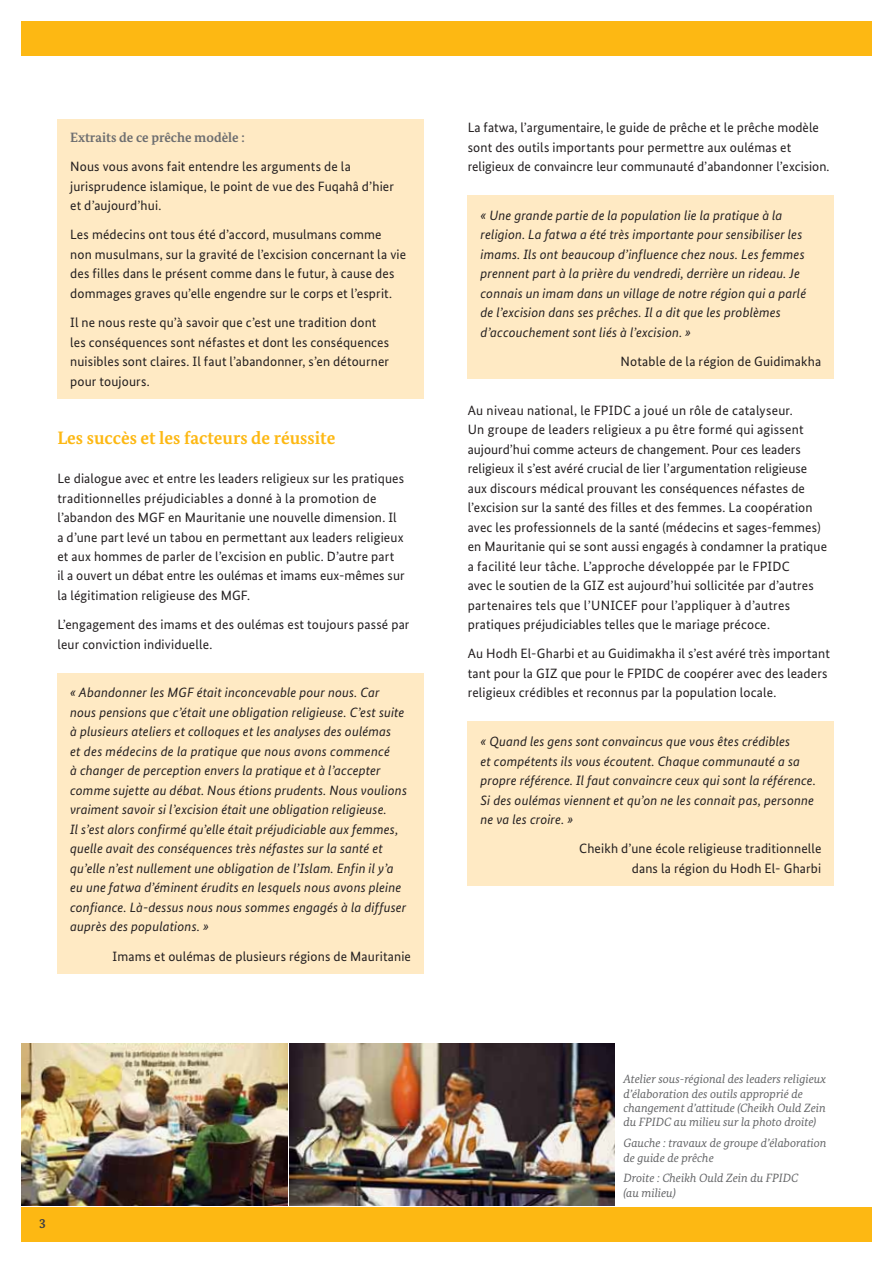
<style>
.page{position:relative;width:893px;height:1263px;background:#fff}
.page>*{position:absolute;margin:0;border:0;box-sizing:border-box;transform-origin:0 0}
.t1{font:700 18px "Bundes Serif";color:#fdb813}
.t2{font:13.5px/19.5px "Bundes Sans";letter-spacing:.01em;color:#231f20}
.t3{font:italic 13.5px/19.5px "Bundes Sans";letter-spacing:.01em;color:#231f20}
.t4{font:700 13.5px "Bundes Serif";color:#6d6e70}
.t5{font:700 13.5px "Bundes Serif";color:#404041}
.t6{font:italic 12px/14.4px "Bundes Serif";color:#636466}
</style>
<div class="page">
<div style="left:21px;top:1207px;width:850px;height:34px;background:#fdb813"></div>
<div style="left:21px;top:21px;width:850px;height:35px;background:#fdb813"></div>
<div style="left:57px;top:119px;width:367px;height:279px;background:#ffeac4"></div>
<div style="left:57px;top:673px;width:367px;height:300px;background:#ffeac4"></div>
<div style="left:468px;top:195px;width:366px;height:184px;background:#ffeac4"></div>
<div style="left:468px;top:721px;width:366px;height:165px;background:#ffeac4"></div>
<img style="left:289px;top:1044px;width:326px;height:161px">
<img style="left:21px;top:1044px;width:266px;height:161px">
<p class="t4" style="left:70px;top:132px;width:176px">Extraits de ce prêche modèle :</p>
<p class="t2" style="left:70px;top:158px;width:325px">Nous vous avons fait entendre les arguments de la jurisprudence islamique, le point de vue des Fuqahâ d’hier et d’aujourd’hui.</p>
<p class="t2" style="left:70px;top:226px;width:337px">Les médecins ont tous été d’accord, musulmans comme non musulmans, sur la gravité de l’excision concernant la vie des filles dans le présent comme dans le futur, à cause des dommages graves qu’elle engendre sur le corps et l’esprit.</p>
<p class="t2" style="left:70px;top:314px;width:320px">Il ne nous reste qu’à savoir que c’est une tradition dont les conséquences sont néfastes et dont les conséquences nuisibles sont claires. Il faut l’abandonner, s’en détourner pour toujours.</p>
<h1 class="t1" style="left:57px;top:430px;width:279px">Les succès et les facteurs de réussite</h1>
<p class="t2" style="left:57px;top:470px;width:349px">Le dialogue avec et entre les leaders religieux sur les pratiques traditionnelles préjudiciables a donné à la promotion de l’abandon des MGF en Mauritanie une nouvelle dimension. Il a d’une part levé un tabou en permettant aux leaders religieux et aux hommes de parler de l’excision en public. D’autre part<br>il a ouvert un débat entre les oulémas et imams eux-mêmes sur la légitimation religieuse des MGF.</p>
<p class="t2" style="left:57px;top:616px;width:353px">L’engagement des imams et des oulémas est toujours passé par leur conviction individuelle.</p>
<p class="t3" style="left:70px;top:684px;width:338px">« Abandonner les MGF était inconcevable pour nous. Car nous pensions que c’était une obligation religieuse. C’est suite à plusieurs ateliers et colloques et les analyses des oulémas<br>et des médecins de la pratique que nous avons commencé<br>à changer de perception envers la pratique et à l’accepter comme sujette au débat. Nous étions prudents. Nous voulions vraiment savoir si l’excision était une obligation religieuse.<br>Il s’est alors confirmé qu’elle était préjudiciable aux femmes, quelle avait des conséquences très néfastes sur la santé et qu’elle n’est nullement une obligation de l’Islam. Enfin il y’a eu une fatwa d’éminent érudits en lesquels nous avons pleine confiance. Là-dessus nous nous sommes engagés à la diffuser auprès des populations. »</p>
<p class="t2" style="left:113px;top:947px;width:300px">Imams et oulémas de plusieurs régions de Mauritanie</p>
<p class="t5" style="left:39px;top:1218px;width:8px">3</p>
<p class="t2" style="left:468px;top:119px;width:363px">La fatwa, l’argumentaire, le guide de prêche et le prêche modèle sont des outils importants pour permettre aux oulémas et religieux de convaincre leur communauté d’abandonner l’excision.</p>
<p class="t3" style="left:480px;top:207px;width:327px">« Une grande partie de la population lie la pratique à la religion. La fatwa a été très importante pour sensibiliser les imams. Ils ont beaucoup d’influence chez nous. Les femmes prennent part à la prière du vendredi, derrière un rideau. Je connais un imam dans un village de notre région qui a parlé de l’excision dans ses prêches. Il a dit que les problèmes d’accouchement sont liés à l’excision. »</p>
<p class="t2" style="left:620px;top:353px;width:202px">Notable de la région de Guidimakha</p>
<p class="t2" style="left:468px;top:401px;width:361px">Au niveau national, le FPIDC a joué un rôle de catalyseur.<br>Un groupe de leaders religieux a pu être formé qui agissent aujourd’hui comme acteurs de changement. Pour ces leaders religieux il s’est avéré crucial de lier l’argumentation religieuse aux discours médical prouvant les conséquences néfastes de l’excision sur la santé des filles et des femmes. La coopération avec les professionnels de la santé (médecins et sages-femmes) en Mauritanie qui se sont aussi engagés à condamner la pratique a facilité leur tâche. L’approche développée par le FPIDC<br>avec le soutien de la GIZ est aujourd’hui sollicitée par d’autres partenaires tels que l’UNICEF pour l’appliquer à d’autres pratiques préjudiciables telles que le mariage précoce.</p>
<p class="t2" style="left:468px;top:645px;width:364px">Au Hodh El-Gharbi et au Guidimakha il s’est avéré très important tant pour la GIZ que pour le FPIDC de coopérer avec des leaders religieux crédibles et reconnus par la population locale.</p>
<p class="t3" style="left:480px;top:733px;width:337px">« Quand les gens sont convaincus que vous êtes crédibles<br>et compétents ils vous écoutent. Chaque communauté a sa propre référence. Il faut convaincre ceux qui sont la référence.<br>Si des oulémas viennent et qu’on ne les connait pas, personne ne va les croire. »</p>
<p class="t2" style="left:579px;top:840px;width:244px;text-align:right">Cheikh d’une école religieuse traditionnelle dans la région du Hodh El- Gharbi</p>
<p class="t6" style="left:623px;top:1073px;width:204px">Atelier sous-régional des leaders religieux d’élaboration des outils approprié de changement d’attitude (Cheikh Ould Zein du FPIDC au milieu sur la photo droite)</p>
<p class="t6" style="left:623px;top:1137px;width:205px">Gauche : travaux de groupe d’élaboration de guide de prêche</p>
<p class="t6" style="left:623px;top:1172px;width:176px">Droite : Cheikh Ould Zein du FPIDC (au milieu)</p>
</div>
